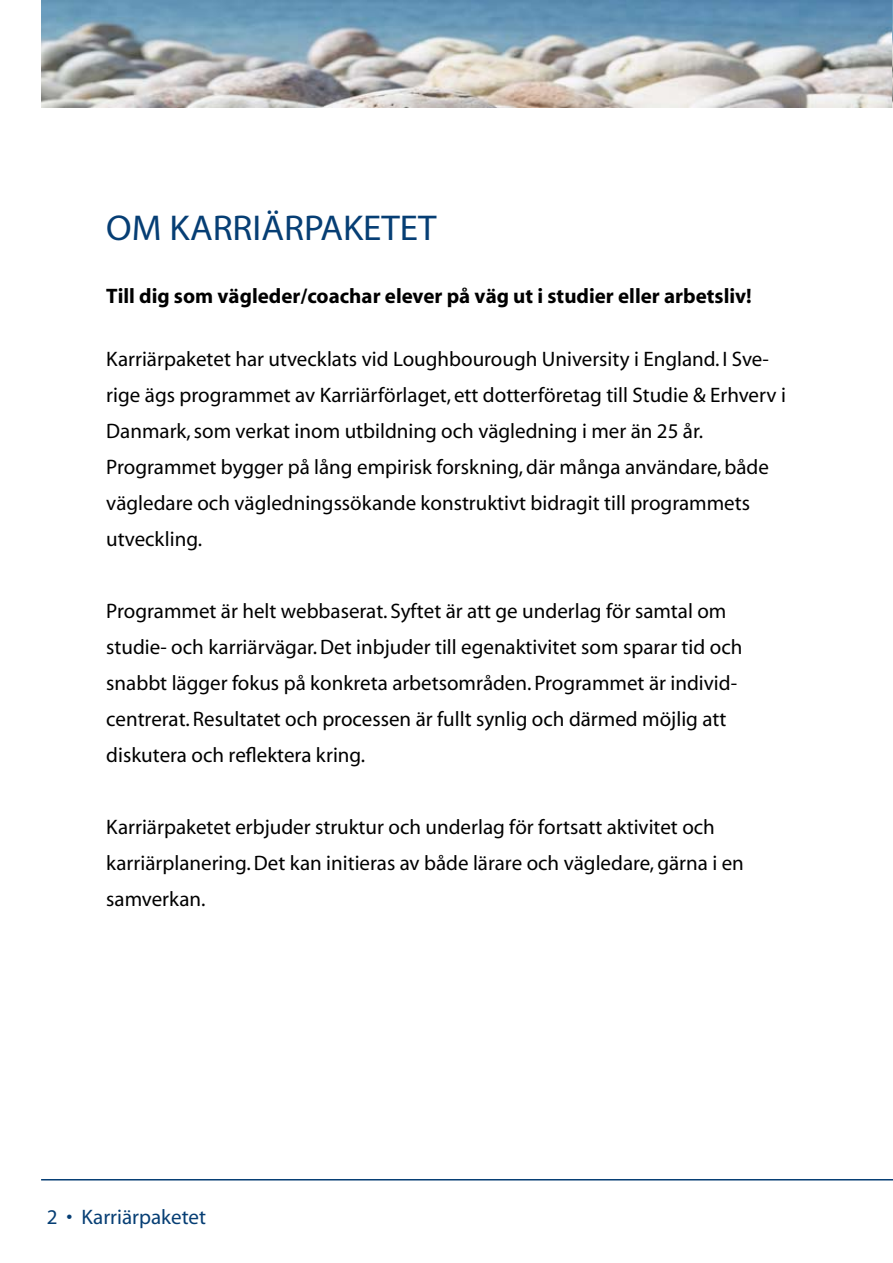
<style>
.page{position:relative;width:893px;height:1263px;background:#fff}
.page>*{position:absolute;margin:0;border:0;box-sizing:border-box;transform-origin:0 0}
.t1{font:36px "Myriad";color:#063e74}
.t2{font:21px/36px "Myriad";color:#000}
.t3{font:700 21px "Myriad";color:#000}
.t4{font:21px "Myriad";color:#063e74}
</style>
<div class="page">
<hr style="left:41px;top:1179px;width:852px;height:1px;background:#063e74">
<img style="left:41px;top:0;width:852px;height:108px">
<h1 class="t1" style="left:106px;top:210px;width:332px">Om karriärpaketet</h1>
<p class="t3" style="left:106px;top:285px;width:647px">Till dig som vägleder/coachar elever på väg ut i studier eller arbetsliv!</p>
<p class="t2" style="left:106px;top:341px;width:681px">Karriärpaketet har utvecklats vid Loughbourough University i England. I Sve&shy;rige ägs programmet av Karriärförlaget, ett dotterföretag till Studie &amp; Erhverv i Danmark, som verkat inom utbildning och vägledning i mer än 25 år.<br>Programmet bygger på lång empirisk forskning, där många användare, både vägledare och vägledningssökande konstruktivt bidragit till programmets utveckling.</p>
<p class="t2" style="left:106px;top:594px;width:638px">Programmet är helt webbaserat. Syftet är att ge underlag för samtal om studie- och karriärvägar. Det inbjuder till egenaktivitet som sparar tid och snabbt lägger fokus på konkreta arbetsområden. Programmet är individ&shy;centrerat. Resultatet och processen är fullt synlig och därmed möjlig att diskutera och reflektera kring.</p>
<p class="t2" style="left:106px;top:809px;width:639px">Karriärpaketet erbjuder struktur och underlag för fortsatt aktivitet och karriärplanering. Det kan initieras av både lärare och vägledare, gärna i en samverkan.</p>
<p class="t4" style="left:67px;top:1207px;width:141px">• Karriärpaketet</p>
</div>
